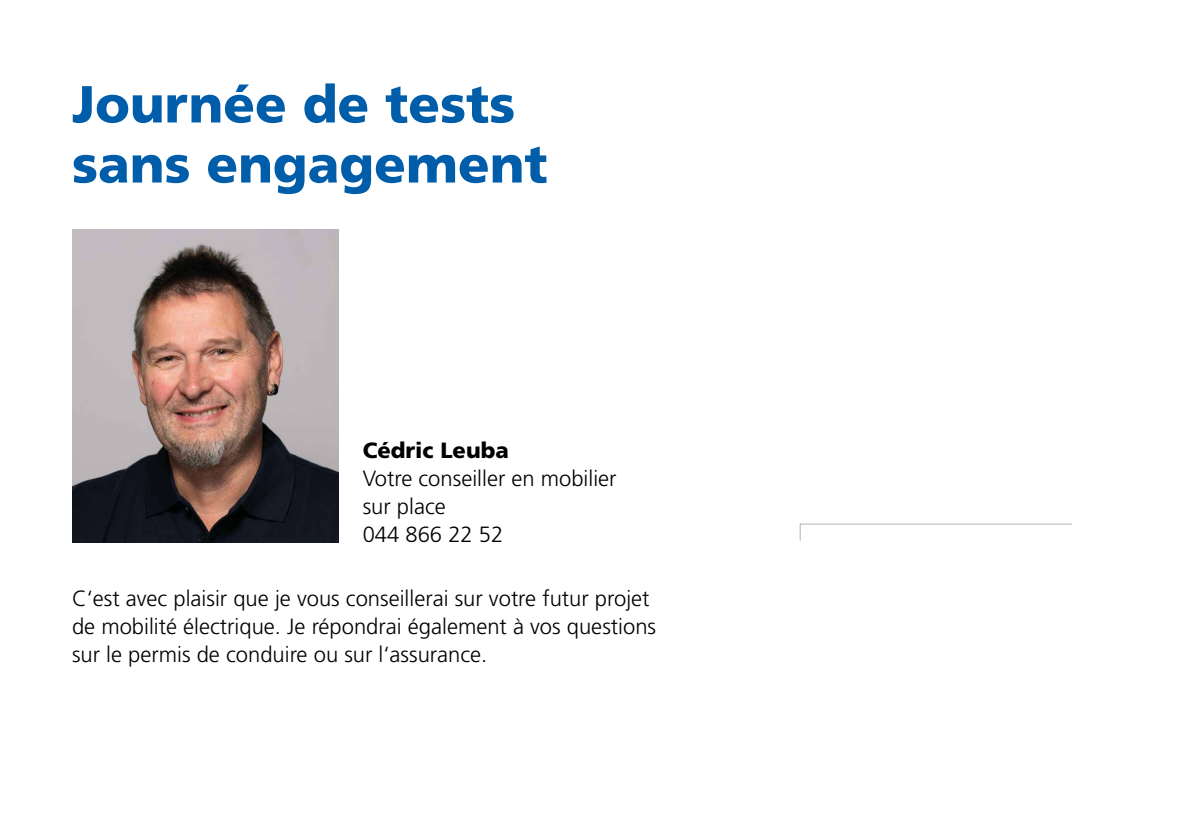
<style>
.page{position:relative;width:1191px;height:840px;background:#fff}
.page>*{position:absolute;margin:0;border:0;box-sizing:border-box;transform-origin:0 0}
.t1{font:900 52px/60px "Frutiger LT Pro";color:#005da9}
.t2{font:300 22px/28px "Frutiger LT Pro";color:#000}
.t3{font:900 22px "Frutiger LT Pro";color:#000}
</style>
<div class="page">
<svg style="left:799px;top:523px;width:273px;height:18px"></svg>
<img style="left:72px;top:230px;width:266px;height:311px">
<h1 class="t1" style="left:72px;top:74px;width:477px">Journée de tests sans engagement</h1>
<p class="t3" style="left:363px;top:436px;width:148px">Cédric Leuba</p>
<p class="t2" style="left:363px;top:464px;width:255px">Votre conseiller en mobilier sur place<br>044 866 22 52</p>
<p class="t2" style="left:72px;top:583px;width:585px">C‘est avec plaisir que je vous conseillerai sur votre futur projet de mobilité électrique. Je répondrai également à vos questions sur le permis de conduire ou sur l‘assurance.</p>
</div>
